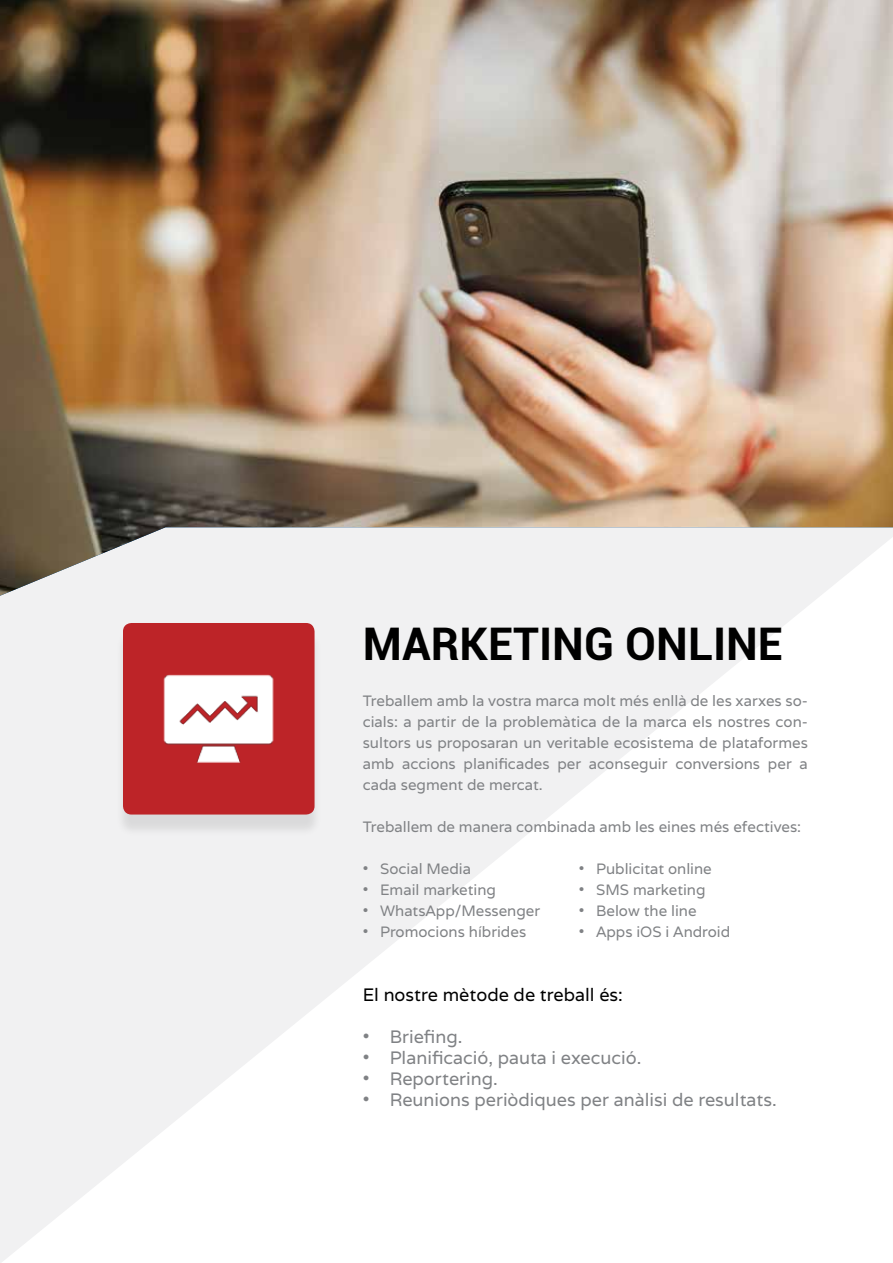
<style>
.page{position:relative;width:893px;height:1263px;background:#fff}
.page>*{position:absolute;margin:0;border:0;box-sizing:border-box;transform-origin:0 0}
.t1{font:700 45px "Roboto";color:#000}
.t2{font:18px "Varela";color:#808285}
.t3{font:18px "Varela";color:#000}
.t4{font:15px/21px "Varela";color:#808285;text-align:justify}
</style>
<div class="page">
<svg style="left:0;top:596px;width:819px;height:667px"></svg>
<img style="left:0;top:0;width:893px;height:596px">
<div style="left:115px;top:630px;width:208px;height:207px;background:#000;opacity:.1"></div>
<div style="left:123px;top:623px;width:192px;height:191px;background:#bd2428;border-radius:9px"></div>
<img style="left:163px;top:674px;width:111px;height:89px">
<h1 class="t1" style="left:363px;top:612px;width:417px">MARKETING ONLINE</h1>
<p class="t4" style="left:363px;top:690px;width:447px">Treballem amb la vostra marca molt més enllà de les xarxes so&shy;cials: a partir de la problemàtica de la marca els nostres con&shy;sultors us proposaran un veritable ecosistema de plataformes amb accions planificades per aconseguir conversions per a cada segment de mercat.</p>
<p class="t4" style="left:363px;top:816px;width:440px">Treballem de manera combinada amb les eines més efectives:</p>
<p class="t4" style="left:363px;top:858px;width:110px">• Social Media</p>
<p class="t4" style="left:579px;top:858px;width:135px">• Publicitat online</p>
<p class="t4" style="left:363px;top:879px;width:135px">• Email marketing</p>
<p class="t4" style="left:579px;top:879px;width:128px">• SMS marketing</p>
<p class="t4" style="left:363px;top:900px;width:179px">• WhatsApp/Messenger</p>
<p class="t4" style="left:579px;top:900px;width:119px">• Below the line</p>
<p class="t4" style="left:363px;top:921px;width:165px">• Promocions híbrides</p>
<p class="t4" style="left:579px;top:921px;width:153px">• Apps iOS i Android</p>
<p class="t3" style="left:363px;top:983px;width:262px">El nostre mètode de treball és:</p>
<p class="t2" style="left:363px;top:1024px;width:101px">• Briefing.</p>
<p class="t2" style="left:363px;top:1046px;width:280px">• Planificació, pauta i execució.</p>
<p class="t2" style="left:363px;top:1067px;width:137px">• Reportering.</p>
<p class="t2" style="left:363px;top:1088px;width:415px">• Reunions periòdiques per anàlisi de resultats.</p>
</div>
